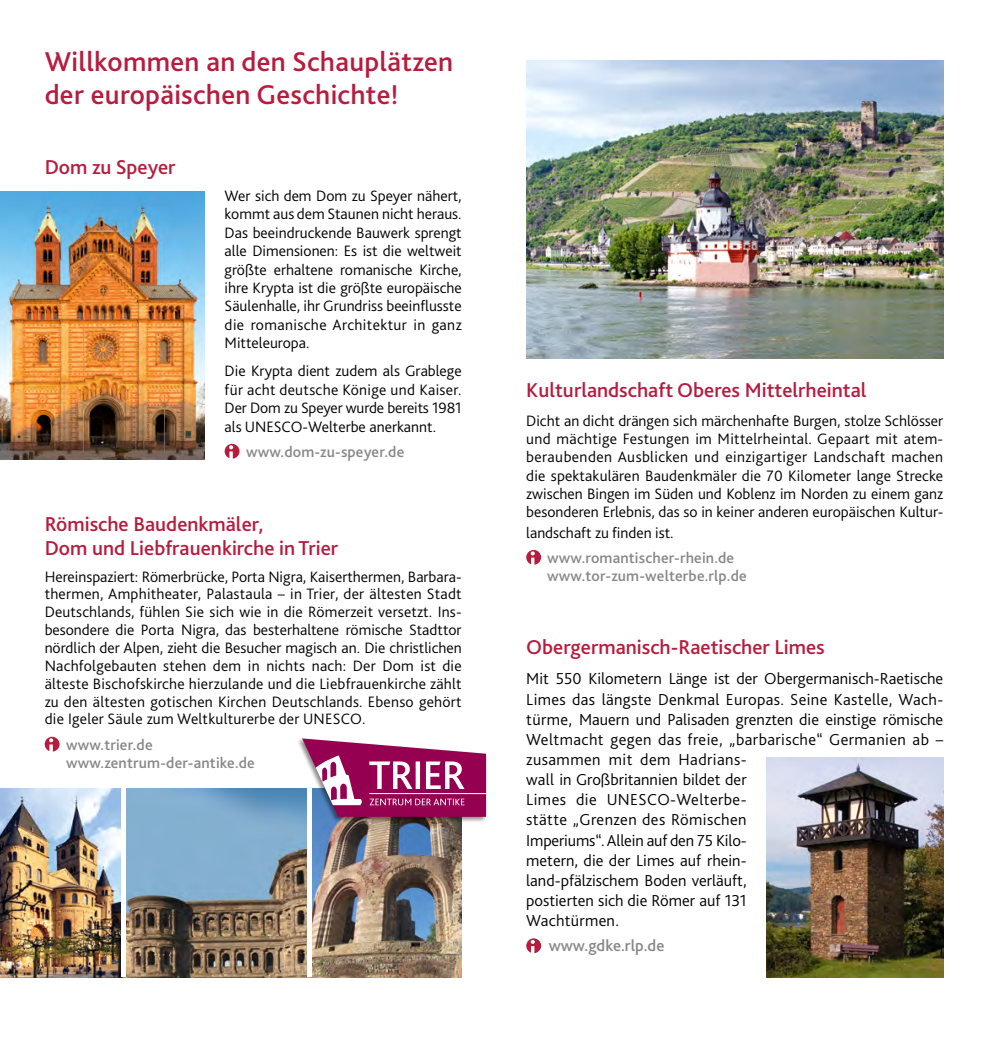
<style>
.page{position:relative;width:983px;height:1042px;background:#fff}
.page>*{position:absolute;margin:0;border:0;box-sizing:border-box;transform-origin:0 0}
.t1{font:500 28.35px/32.9px "Bliss 2";letter-spacing:.01em;color:#b61c3e}
.t2{font:500 21px/24.5px "Bliss 2";color:#b61c3e}
.t3{font:300 16.62px/20.1px "Bliss 2";color:#000}
.t4{font:500 16.62px "Bliss 2";color:#878786}
.t5{font:300 15.75px/18.4px "Bliss 2";color:#000;text-align:justify}
.t6{font:500 15.75px/18.4px "Bliss 2";letter-spacing:.01em;color:#878786}
</style>
<div class="page">
<img style="left:0;top:788px;width:461px;height:189px">
<svg style="left:224px;top:444px;width:15px;height:15px"></svg>
<svg style="left:526px;top:938px;width:15px;height:15px"></svg>
<svg style="left:526px;top:550px;width:15px;height:15px"></svg>
<img style="left:526px;top:61px;width:417px;height:297px">
<svg style="left:45px;top:737px;width:15px;height:14px"></svg>
<img style="left:766px;top:757px;width:177px;height:220px">
<img style="left:0;top:191px;width:205px;height:269px">
<div style="left:296px;top:737px;width:191px;height:86px;background:#000;opacity:.45"></div>
<svg style="left:302px;top:738px;width:184px;height:79px"></svg>
<hr style="left:369px;top:793px;width:117px;height:1px;background:#fff">
<div style="left:121px;top:788px;width:5px;height:189px;background:#fff"></div>
<div style="left:307px;top:788px;width:5px;height:189px;background:#fff"></div>
<h1 class="t1" style="left:45px;top:45px;width:410px">Willkommen an den Schauplätzen der europäischen Geschichte!</h1>
<h2 class="t2" style="left:45px;top:154px;width:132px">Dom zu Speyer</h2>
<p class="t5" style="left:224px;top:186px;width:238px">Wer sich dem Dom zu Speyer nähert, kommt aus dem Staunen nicht heraus.<br>Das beeindruckende Bauwerk sprengt alle Dimensionen: Es ist die weltweit größte erhaltene romanische Kirche, ihre Krypta ist die größte europäische Säulenhalle, ihr Grundriss beeinflusste die romanische Architektur in ganz Mitteleuropa.</p>
<p class="t5" style="left:224px;top:362px;width:238px">Die Krypta dient zudem als Grablege für acht deutsche Könige und Kaiser.<br>Der Dom zu Speyer wurde bereits 1981 als UNESCO-Welterbe anerkannt.</p>
<p class="t6" style="left:246px;top:442px;width:160px">www.dom-zu-speyer.de</p>
<h2 class="t2" style="left:45px;top:511px;width:295px">Römische Baudenkmäler,<br>Dom und Liebfrauenkirche in Trier</h2>
<p class="t5" style="left:45px;top:567px;width:418px;line-height:17.8px">Hereinspaziert: Römerbrücke, Porta Nigra, Kaiserthermen, Barbara&shy;thermen, Amphitheater, Palastaula – in Trier, der ältesten Stadt Deutschlands, fühlen Sie sich wie in die Römerzeit versetzt. Ins&shy;besondere die Porta Nigra, das besterhaltene römische Stadttor nördlich der Alpen, zieht die Besucher magisch an. Die christlichen Nachfolgebauten stehen dem in nichts nach: Der Dom ist die älteste Bischofskirche hierzulande und die Liebfrauenkirche zählt zu den ältesten gotischen Kirchen Deutschlands. Ebenso gehört die Igeler Säule zum Weltkulturerbe der UNESCO.</p>
<p class="t6" style="left:66px;top:735px;width:190px">www.trier.de www.zentrum-der-antike.de</p>
<h2 class="t2" style="left:526px;top:377px;width:342px">Kulturlandschaft Oberes Mittelrheintal</h2>
<p class="t5" style="left:526px;top:411px;width:418px">Dicht an dicht drängen sich märchenhafte Burgen, stolze Schlösser und mächtige Festungen im Mittelrheintal. Gepaart mit atem&shy;beraubenden Ausblicken und einzigartiger Landschaft machen die spektakulären Baudenkmäler die 70 Kilometer lange Strecke zwischen Bingen im Süden und Koblenz im Norden zu einem ganz besonderen Erlebnis, das so in keiner anderen europäischen Kultur-</p>
<p class="t5" style="left:526px;top:523px;width:149px">landschaft zu finden ist.</p>
<p class="t6" style="left:547px;top:548px;width:201px">www.romantischer-rhein.de www.tor-zum-welterbe.rlp.de</p>
<h2 class="t2" style="left:526px;top:634px;width:300px">Obergermanisch-Raetischer Limes</h2>
<p class="t3" style="left:526px;top:668px;width:418px">Mit 550 Kilometern Länge ist der Obergermanisch-Raetische Limes das längste Denkmal Europas. Seine Kastelle, Wach&shy;türme, Mauern und Palisaden grenzten die einstige römische Weltmacht gegen das freie, „barbarische“ Germanien ab – zusammen mit dem Hadrians-<br>wall in Großbritannien bildet der<br>Limes die UNESCO-Welterbe-<br>stätte „Grenzen des Römischen<br>Imperiums“. Allein auf den 75 Kilo-<br>metern, die der Limes auf rhein-<br>land-pfälzischem Boden verläuft,<br>postierten sich die Römer auf 131<br>Wachtürmen.</p>
<p class="t4" style="left:548px;top:935px;width:117px">www.gdke.rlp.de</p>
</div>
